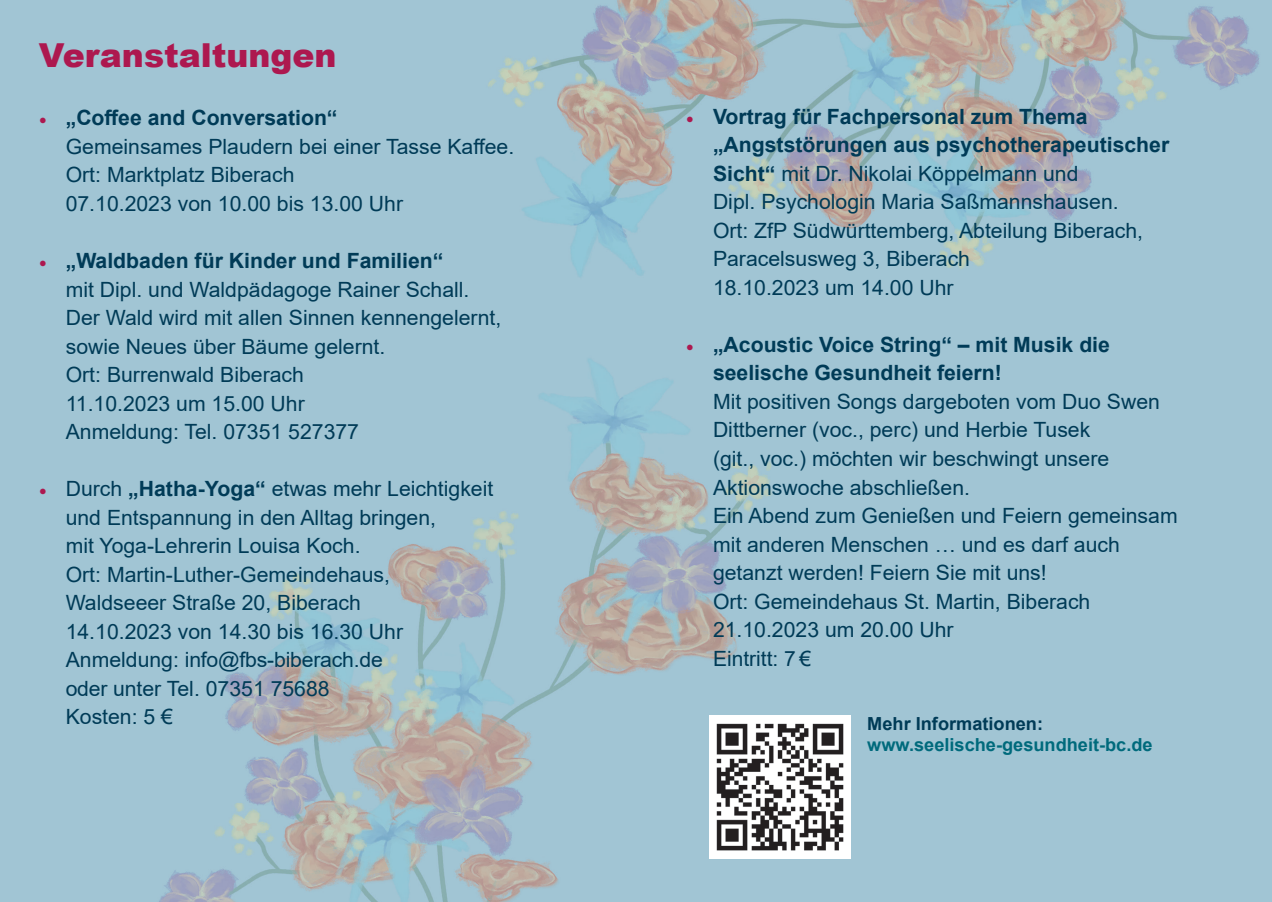
<style>
.page{position:relative;width:1272px;height:902px;background:#fff}
.page>*{position:absolute;margin:0;border:0;box-sizing:border-box;transform-origin:0 0}
.t1{font:900 33px "Arial";color:#ad184f}
.t2{font:21px/28.5px "Arial";color:#003b57}
.t3{font:700 21px/28.5px "Arial";color:#003b57}
.t4{font:700 18px "Arial";color:#006a7c}
.t5{font:700 18px "Arial";color:#003b57}
.s1{font-family:"Minion Pro";color:#ad184f}
.s2{font-weight:700}
.s3{font-family:"Minion Pro";font-weight:400;color:#ad184f}
</style>
<div class="page">
<img style="left:0;top:0;width:1271px;height:901px">
<img style="left:709px;top:715px;width:141px;height:143px">
<h1 class="t1" style="left:39px;top:31px;width:299px">Veranstaltungen</h1>
<p class="t2" style="left:66px;top:104px;width:450px;text-indent:-27px"><span class="s1">•</span> <span class="s2">„Coffee and Conversation“<br></span>Gemeinsames Plaudern bei einer Tasse Kaffee.<br>Ort: Marktplatz Biberach<br>07.10.2023 von 10.00 bis 13.00 Uhr</p>
<p class="t2" style="left:66px;top:246px;width:437px;text-indent:-27px"><span class="s1">•</span> <span class="s2">„Waldbaden für Kinder und Familien“<br></span>mit Dipl. und Waldpädagoge Rainer Schall.<br>Der Wald wird mit allen Sinnen kennengelernt, sowie Neues über Bäume gelernt.<br>Ort: Burrenwald Biberach<br>11.10.2023 um 15.00 Uhr<br>Anmeldung: Tel. 07351 527377</p>
<p class="t2" style="left:66px;top:474px;width:429px;text-indent:-27px"><span class="s1">•</span> Durch <span class="s2">„Hatha-Yoga“</span> etwas mehr Leichtigkeit und Entspannung in den Alltag bringen,<br>mit Yoga-Lehrerin Louisa Koch.<br>Ort: Martin-Luther-Gemeindehaus,<br>Waldseeer Straße 20, Biberach<br>14.10.2023 von 14.30 bis 16.30 Uhr<br>Anmeldung: info@fbs-biberach.de<br>oder unter Tel. 07351 75688<br>Kosten: 5 €</p>
<p class="t2" style="left:713px;top:102px;width:458px;text-indent:-27px"><span class="s1">•</span> <span class="s2">Vortrag für Fachpersonal zum Thema „Angststörungen aus psychotherapeutischer Sicht“</span> mit Dr. Nikolai Köppelmann und<br>Dipl. Psychologin Maria Saßmannshausen.<br>Ort: ZfP Südwürttemberg, Abteilung Biberach, Paracelsusweg 3, Biberach<br>18.10.2023 um 14.00 Uhr</p>
<p class="t3" style="left:713px;top:330px;width:398px;text-indent:-27px"><span class="s3">•</span> „Acoustic Voice String“ – mit Musik die seelische Gesundheit feiern!</p>
<p class="t2" style="left:713px;top:387px;width:466px">Mit positiven Songs dargeboten vom Duo Swen Dittberner (voc., perc) und Herbie Tusek<br>(git., voc.) möchten wir beschwingt unsere Aktionswoche abschließen.<br>Ein Abend zum Genießen und Feiern gemeinsam mit anderen Menschen … und es darf auch getanzt werden! Feiern Sie mit uns!<br>Ort: Gemeindehaus St. Martin, Biberach 21.10.2023 um 20.00 Uhr<br>Eintritt: 7 €</p>
<p class="t5" style="left:867px;top:710px;width:177px">Mehr Informationen:</p>
<p class="t4" style="left:867px;top:732px;width:287px">www.seelische-gesundheit-bc.de</p>
</div>
